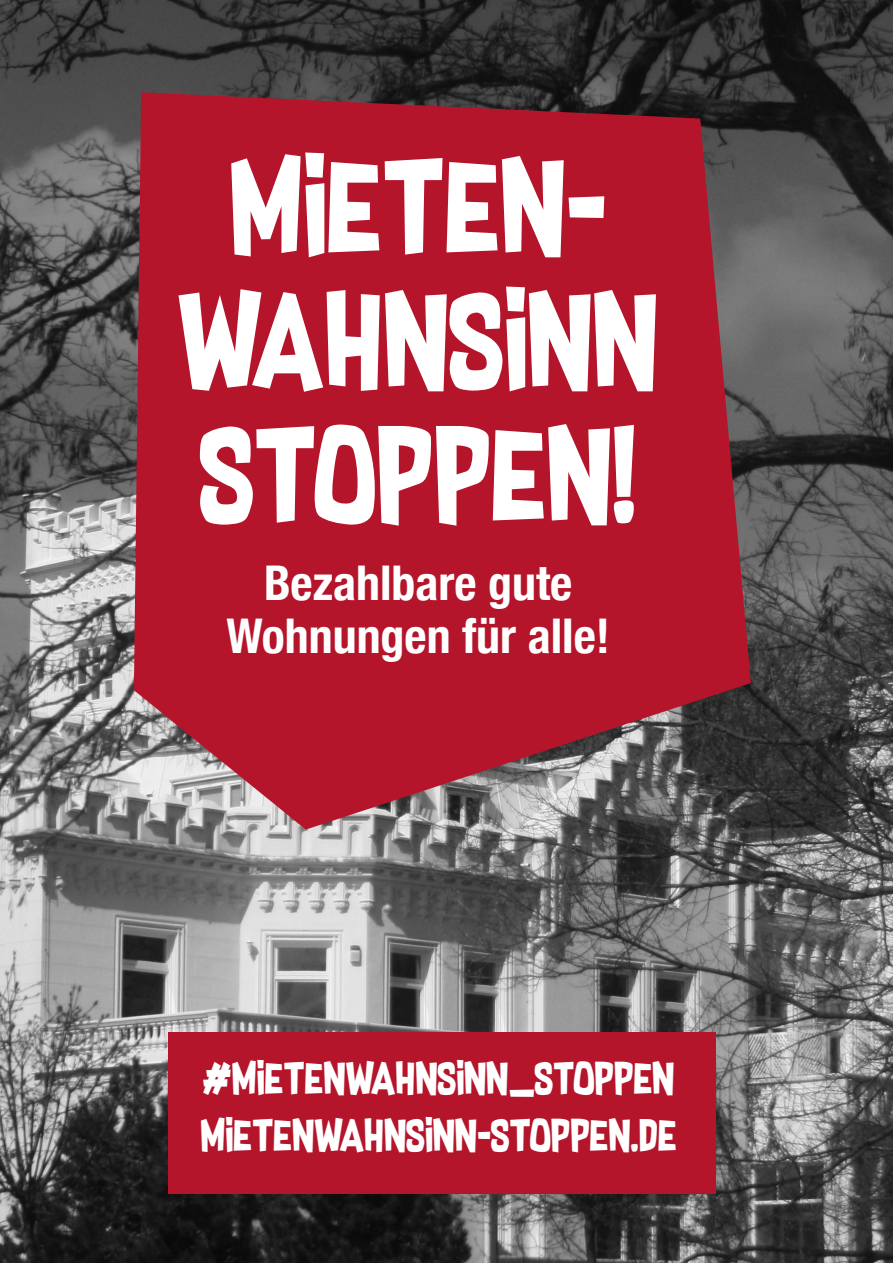
<style>
.page{position:relative;width:893px;height:1263px;background:#fff}
.page>*{position:absolute;margin:0;border:0;box-sizing:border-box;transform-origin:0 0}
.t1{font:111.68px/134px "Supersonic Rocketship";color:#fff;text-align:center}
.t2{font:700 condensed 47.85px/52.7px "Helvetica Neue";color:#fff;text-align:center}
.t3{font:37.8px/56.7px "Supersonic Rocketship";color:#fff}
</style>
<div class="page">
<img style="left:0;top:0;width:893px;height:1263px">
<svg style="left:134px;top:92px;width:617px;height:737px;background:#9e3241"></svg>
<div style="left:169px;top:169px;width:498px;height:498px;background:#b5152b"></div>
<div style="left:169px;top:1032px;width:547px;height:162px;background:#b5152b"></div>
<h1 class="t1" style="left:178px;top:138px;width:483px">MIETEN-<br>WAHNSINN<br>STOPPEN!</h1>
<p class="t2" style="left:226px;top:553px;width:385px">Bezahlbare gute<br>Wohnungen für alle!</p>
<p class="t3" style="left:201px;top:1049px;width:478px">#MIETENWAHNSINN_STOPPEN<br>MIETENWAHNSINN-STOPPEN.DE</p>
</div>
